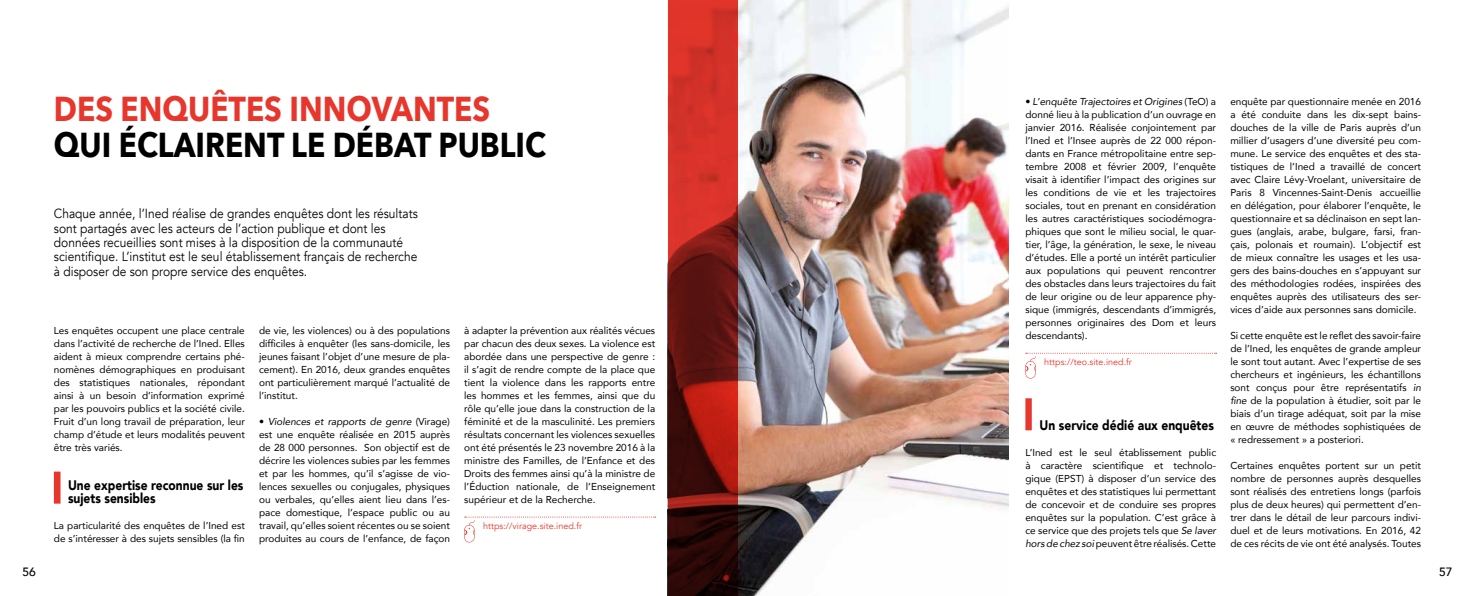
<style>
.page{position:relative;width:1475px;height:596px;background:#fff}
.page>*{position:absolute;margin:0;border:0;box-sizing:border-box;transform-origin:0 0}
.t1{font:700 34.5px "Avenir Next";color:#000;scale:.87 1}
.t2{font:700 34.5px "Avenir Next";color:#e7362c;scale:.87 1}
.t3{font:900 13.8px/13px "Avenir";color:#000;scale:.87 1}
.t4{font:13.2px/14.4px "Avenir";color:#000;scale:.91 1}
.t5{font:500 12px "Avenir";color:#000}
.t6{font:10px/13px "Avenir";color:#000;text-align:justify}
.t7{font:9px "Avenir";color:#e7362c}
.s1{font-style:italic}
</style>
<div class="page">
<img style="left:667px;top:0;width:341px;height:595px">
<div style="left:1025px;top:398px;width:6px;height:32px;background:#e7362c"></div>
<svg style="left:1025px;top:352px;width:191px;height:26px"></svg>
<div style="left:54px;top:471px;width:6px;height:32px;background:#e7362c"></div>
<svg style="left:464px;top:516px;width:191px;height:26px"></svg>
<svg style="left:668px;top:0;width:69px;height:595px;background:#8d1e18"></svg>
<h1 class="t2" style="left:54px;top:79px;width:503px">DES ENQUÊTES INNOVANTES</h1>
<h1 class="t1" style="left:54px;top:115px;width:567px">QUI ÉCLAIRENT LE DÉBAT PUBLIC</h1>
<p class="t4" style="left:54px;top:206px;width:401px">Chaque année, l’Ined réalise de grandes enquêtes dont les résultats sont partagés avec les acteurs de l’action publique et dont les données recueillies sont mises à la disposition de la communauté scientifique. L’institut est le seul établissement français de recherche à disposer de son propre service des enquêtes.</p>
<p class="t6" style="left:54px;top:323px;width:192px">Les enquêtes occupent une place centrale dans l’activité de recherche de l’Ined. Elles aident à mieux comprendre certains phé&shy;nomènes démographiques en produisant des statistiques nationales, répondant ainsi à un besoin d’information exprimé par les pouvoirs publics et la société civile.<br>Fruit d’un long travail de préparation, leur champ d’étude et leurs modalités peuvent être très variés.</p>
<h2 class="t3" style="left:68px;top:478px;width:203px">Une expertise reconnue sur les sujets sensibles</h2>
<p class="t6" style="left:54px;top:518px;width:192px">La particularité des enquêtes de l’Ined est de s’intéresser à des sujets sensibles (la fin</p>
<p class="t6" style="left:259px;top:323px;width:192px">de vie, les violences) ou à des populations difficiles à enquêter (les sans-domicile, les jeunes faisant l’objet d’une mesure de pla&shy;cement). En 2016, deux grandes enquêtes ont particulièrement marqué l’actualité de l’institut.</p>
<p class="t6" style="left:259px;top:414px;width:192px">• <span class="s1">Violences et rapports de genre</span> (Virage) est une enquête réalisée en 2015 auprès de 28 000 personnes. Son objectif est de décrire les violences subies par les femmes et par les hommes, qu’il s’agisse de vio&shy;lences sexuelles ou conjugales, physiques ou verbales, qu’elles aient lieu dans l’es&shy;pace domestique, l’espace public ou au travail, qu’elles soient récentes ou se soient produites au cours de l’enfance, de façon</p>
<p class="t6" style="left:464px;top:323px;width:192px">à adapter la prévention aux réalités vécues par chacun des deux sexes. La violence est abordée dans une perspective de genre : il s’agit de rendre compte de la place que tient la violence dans les rapports entre les hommes et les femmes, ainsi que du rôle qu’elle joue dans la construction de la féminité et de la masculinité. Les premiers résultats concernant les violences sexuelles ont été présentés le 23 novembre 2016 à la ministre des Familles, de l’Enfance et des Droits des femmes ainsi qu’à la ministre de l’Éduction nationale, de l’Enseignement supérieur et de la Recherche.</p>
<p class="t7" style="left:483px;top:520px;width:100px">https://virage.site.ined.fr</p>
<p class="t6" style="left:1025px;top:94px;width:192px">• <span class="s1">L’enquête Trajectoires et Origines</span> (TeO) a donné lieu à la publication d’un ouvrage en janvier 2016. Réalisée conjointement par l’Ined et l’Insee auprès de 22 000 répon&shy;dants en France métropolitaine entre sep&shy;tembre 2008 et février 2009, l’enquête visait à identifier l’impact des origines sur les conditions de vie et les trajectoires sociales, tout en prenant en considération les autres caractéristiques sociodémogra&shy;phiques que sont le milieu social, le quar&shy;tier, l’âge, la génération, le sexe, le niveau d’études. Elle a porté un intérêt particulier aux populations qui peuvent rencontrer des obstacles dans leurs trajectoires du fait de leur origine ou de leur apparence phy&shy;sique (immigrés, descendants d’immigrés, personnes originaires des Dom et leurs descendants).</p>
<p class="t7" style="left:1043px;top:356px;width:89px">https://teo.site.ined.fr</p>
<h2 class="t3" style="left:1039px;top:417px;width:202px">Un service dédié aux enquêtes</h2>
<p class="t6" style="left:1025px;top:445px;width:192px">L’Ined est le seul établissement public à caractère scientifique et technolo&shy;gique (EPST) à disposer d’un service des enquêtes et des statistiques lui permettant de concevoir et de conduire ses propres enquêtes sur la population. C’est grâce à ce service que des projets tels que <span class="s1">Se laver hors de chez soi</span> peuvent être réalisés. Cette</p>
<p class="t6" style="left:1230px;top:94px;width:192px">enquête par questionnaire menée en 2016 a été conduite dans les dix-sept bains&shy;douches de la ville de Paris auprès d’un millier d’usagers d’une diversité peu com&shy;mune. Le service des enquêtes et des sta&shy;tistiques de l’Ined a travaillé de concert avec Claire Lévy-Vroelant, universitaire de Paris 8 Vincennes-Saint-Denis accueillie en délégation, pour élaborer l’enquête, le questionnaire et sa déclinaison en sept lan&shy;gues (anglais, arabe, bulgare, farsi, fran&shy;çais, polonais et roumain). L’objectif est de mieux connaître les usages et les usa&shy;gers des bains-douches en s’appuyant sur des méthodologies rodées, inspirées des enquêtes auprès des utilisateurs des ser&shy;vices d’aide aux personnes sans domicile.</p>
<p class="t6" style="left:1230px;top:328px;width:192px">Si cette enquête est le reflet des savoir-faire de l’Ined, les enquêtes de grande ampleur le sont tout autant. Avec l’expertise de ses chercheurs et ingénieurs, les échantillons sont conçus pour être représentatifs <span class="s1">in fine</span> de la population à étudier, soit par le biais d’un tirage adéquat, soit par la mise en œuvre de méthodes sophistiquées de « redressement » a posteriori.</p>
<p class="t6" style="left:1230px;top:458px;width:192px">Certaines enquêtes portent sur un petit nombre de personnes auprès desquelles sont réalisés des entretiens longs (parfois plus de deux heures) qui permettent d’en&shy;trer dans le détail de leur parcours indivi&shy;duel et de leurs motivations. En 2016, 42 de ces récits de vie ont été analysés. Toutes</p>
<p class="t5" style="left:23px;top:561px;width:15px">56</p>
<p class="t5" style="left:1438px;top:561px;width:15px">57</p>
</div>
